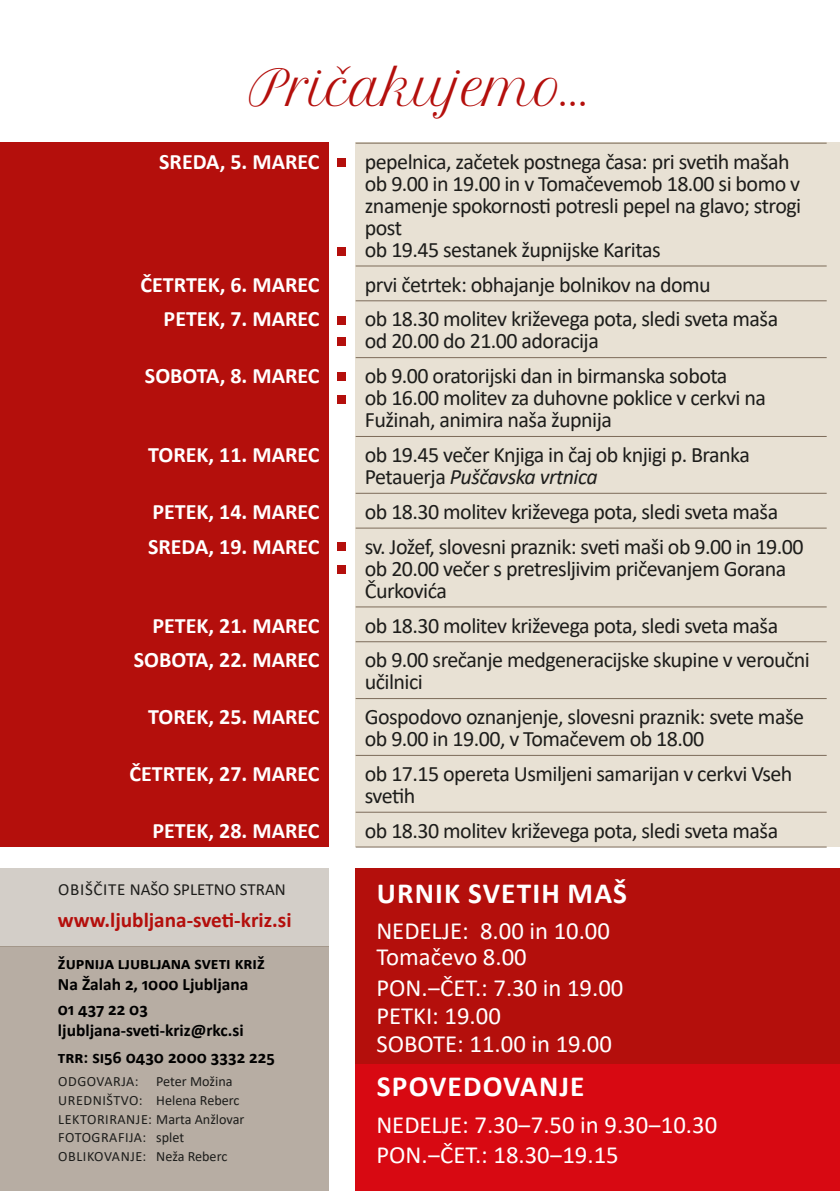
<style>
.page{position:relative;width:840px;height:1191px;background:#fff}
.page>*{position:absolute;margin:0;border:0;box-sizing:border-box;transform-origin:0 0}
.Naslov_članka{font:47.8px "Petit Formal Script";letter-spacing:-.02em;color:#b40f0c}
.t1{font:700 29.2px "Calibri";letter-spacing:.04em;color:#fff}
.t2{font:24.6px "Calibri";color:#fff}
.t3{font:22px/22px "Calibri";letter-spacing:-.025em;color:#1d1d1b}
.t4{font:700 22px "Calibri";color:#fff}
.t5{font:700 21.2px "Calibri";color:#b40f0c}
.t6{font:700 17.4px/20.8px "Calibri";color:#000}
.t7{font:17px "Calibri";color:#1d1d1b}
.t8{font:14.2px "Calibri";letter-spacing:.005em;color:#1d1d1b}
.t9{font:14.2px "Calibri";letter-spacing:.035em;color:#1d1d1b}
.t10{font:14.2px "Calibri";letter-spacing:.04em;color:#1d1d1b}
.s1{font-style:italic}
</style>
<div class="page">
<div style="left:355px;top:143px;width:484px;height:704px;background:#e8e1d4"></div>
<div style="left:0;top:143px;width:328px;height:704px;background:#b40f0c"></div>
<hr style="left:355px;top:143px;width:471px;height:1px;background:#7c6b59">
<hr style="left:355px;top:266px;width:471px;height:1px;background:#7c6b59">
<hr style="left:355px;top:300px;width:471px;height:1px;background:#7c6b59">
<hr style="left:355px;top:357px;width:471px;height:1px;background:#7c6b59">
<hr style="left:355px;top:436px;width:471px;height:1px;background:#7c6b59">
<hr style="left:355px;top:493px;width:471px;height:1px;background:#7c6b59">
<hr style="left:355px;top:528px;width:471px;height:1px;background:#7c6b59">
<hr style="left:355px;top:606px;width:471px;height:1px;background:#7c6b59">
<hr style="left:355px;top:641px;width:471px;height:1px;background:#7c6b59">
<hr style="left:355px;top:698px;width:471px;height:1px;background:#7c6b59">
<hr style="left:355px;top:755px;width:471px;height:1px;background:#7c6b59">
<hr style="left:355px;top:812px;width:471px;height:1px;background:#7c6b59">
<hr style="left:355px;top:846px;width:471px;height:1px;background:#7c6b59">
<div style="left:0;top:946px;width:329px;height:245px;background:#b7ada3"></div>
<div style="left:0;top:868px;width:329px;height:78px;background:#d3cec8"></div>
<div style="left:336px;top:158px;width:9px;height:9px;background:#b40f0c"></div>
<div style="left:336px;top:247px;width:9px;height:9px;background:#b40f0c"></div>
<div style="left:336px;top:316px;width:9px;height:9px;background:#b40f0c"></div>
<div style="left:336px;top:336px;width:9px;height:9px;background:#b40f0c"></div>
<div style="left:336px;top:372px;width:9px;height:9px;background:#b40f0c"></div>
<div style="left:336px;top:395px;width:9px;height:8px;background:#b40f0c"></div>
<div style="left:336px;top:542px;width:9px;height:9px;background:#b40f0c"></div>
<div style="left:336px;top:565px;width:9px;height:8px;background:#b40f0c"></div>
<div style="left:355px;top:868px;width:484px;height:196px;background:#b40f0c"></div>
<div style="left:355px;top:1064px;width:484px;height:127px;background:#d80912"></div>
<p class="Naslov_članka" style="left:249px;top:59px;width:343px">Pričakujemo...</p>
<p class="t4" style="left:159px;top:146px;width:162px">SREDA, 5. MAREC</p>
<p class="t3" style="left:364px;top:150px;width:437px">pepelnica, začetek postnega časa: pri svetih mašah ob 9.00 in 19.00 in v Tomačevemob 18.00 si bomo v znamenje spokornosti potresli pepel na glavo; strogi post</p>
<p class="t3" style="left:364px;top:238px;width:297px">ob 19.45 sestanek župnijske Karitas</p>
<p class="t4" style="left:140px;top:269px;width:180px">ČETRTEK, 6. MAREC</p>
<p class="t3" style="left:364px;top:273px;width:347px">prvi četrtek: obhajanje bolnikov na domu</p>
<p class="t4" style="left:163px;top:303px;width:157px">PETEK, 7. MAREC</p>
<p class="t3" style="left:364px;top:307px;width:414px">ob 18.30 molitev križevega pota, sledi sveta maša</p>
<p class="t3" style="left:364px;top:329px;width:235px">od 20.00 do 21.00 adoracija</p>
<p class="t4" style="left:145px;top:360px;width:176px">SOBOTA, 8. MAREC</p>
<p class="t3" style="left:364px;top:364px;width:364px">ob 9.00 oratorijski dan in birmanska sobota</p>
<p class="t3" style="left:364px;top:386px;width:402px">ob 16.00 molitev za duhovne poklice v cerkvi na<br>Fužinah, animira naša župnija</p>
<p class="t4" style="left:148px;top:439px;width:173px">TOREK, 11. MAREC</p>
<p class="t3" style="left:364px;top:443px;width:386px">ob 19.45 večer Knjiga in čaj ob knjigi p. Branka<br>Petauerja <span class="s1">Puščavska vrtnica</span></p>
<p class="t4" style="left:152px;top:496px;width:168px">PETEK, 14. MAREC</p>
<p class="t3" style="left:364px;top:500px;width:414px">ob 18.30 molitev križevega pota, sledi sveta maša</p>
<p class="t4" style="left:148px;top:531px;width:173px">SREDA, 19. MAREC</p>
<p class="t3" style="left:364px;top:535px;width:440px">sv. Jožef, slovesni praznik: sveti maši ob 9.00 in 19.00</p>
<p class="t3" style="left:364px;top:557px;width:423px">ob 20.00 večer s pretresljivim pričevanjem Gorana<br>Čurkovića</p>
<p class="t4" style="left:152px;top:610px;width:168px">PETEK, 21. MAREC</p>
<p class="t3" style="left:364px;top:614px;width:414px">ob 18.30 molitev križevega pota, sledi sveta maša</p>
<p class="t4" style="left:134px;top:644px;width:187px">SOBOTA, 22. MAREC</p>
<p class="t3" style="left:364px;top:648px;width:446px">ob 9.00 srečanje medgeneracijske skupine v veroučni učilnici</p>
<p class="t4" style="left:148px;top:701px;width:173px">TOREK, 25. MAREC</p>
<p class="t3" style="left:364px;top:705px;width:440px">Gospodovo oznanjenje, slovesni praznik: svete maše ob 9.00 in 19.00, v Tomačevem ob 18.00</p>
<p class="t4" style="left:129px;top:758px;width:191px">ČETRTEK, 27. MAREC</p>
<p class="t3" style="left:364px;top:762px;width:429px">ob 17.15 opereta Usmiljeni samarijan v cerkvi Vseh svetih</p>
<p class="t4" style="left:152px;top:815px;width:168px">PETEK, 28. MAREC</p>
<p class="t3" style="left:364px;top:819px;width:414px">ob 18.30 molitev križevega pota, sledi sveta maša</p>
<p class="t7" style="left:58px;top:877px;width:229px">OBIŠČITE NAŠO SPLETNO STRAN</p>
<p class="t5" style="left:58px;top:905px;width:235px">www.ljubljana-sveti-kriz.si</p>
<p class="t6" style="left:58px;top:952px;width:208px">ŽUPNIJA LJUBLJANA SVETI KRIŽ<br>Na Žalah 2, 1000 Ljubljana</p>
<p class="t6" style="left:58px;top:999px;width:187px">01 437 22 03 ljubljana-sveti-kriz@rkc.si</p>
<p class="t6" style="left:58px;top:1046px;width:218px">TRR: SI56 0430 2000 3332 225</p>
<p class="t9" style="left:58px;top:1071px;width:82px">ODGOVARJA:</p>
<p class="t8" style="left:156px;top:1071px;width:78px">Peter Možina</p>
<p class="t8" style="left:58px;top:1109px;width:188px">LEKTORIRANJE: Marta Anžlovar</p>
<p class="t9" style="left:58px;top:1127px;width:89px">FOTOGRAFIJA:</p>
<p class="t8" style="left:156px;top:1127px;width:29px">splet</p>
<p class="t10" style="left:58px;top:1146px;width:90px">OBLIKOVANJE:</p>
<p class="t8" style="left:156px;top:1146px;width:73px">Neža Reberc</p>
<p class="t9" style="left:58px;top:1090px;width:86px">UREDNIŠTVO:</p>
<p class="t8" style="left:156px;top:1090px;width:85px">Helena Reberc</p>
<p class="t1" style="left:376px;top:872px;width:252px">URNIK SVETIH MAŠ</p>
<p class="t2" style="left:376px;top:913px;width:235px">NEDELJE: 8.00 in 10.00</p>
<p class="t2" style="left:376px;top:939px;width:152px">Tomačevo 8.00</p>
<p class="t2" style="left:376px;top:971px;width:248px">PON.‒ČET.: 7.30 in 19.00</p>
<p class="t2" style="left:376px;top:998px;width:126px">PETKI: 19.00</p>
<p class="t2" style="left:376px;top:1026px;width:237px">SOBOTE: 11.00 in 19.00</p>
<p class="t1" style="left:376px;top:1065px;width:209px">SPOVEDOVANJE</p>
<p class="t2" style="left:376px;top:1108px;width:342px">NEDELJE: 7.30‒7.50 in 9.30‒10.30</p>
<p class="t2" style="left:376px;top:1137px;width:244px">PON.‒ČET.: 18.30‒19.15</p>
</div>
